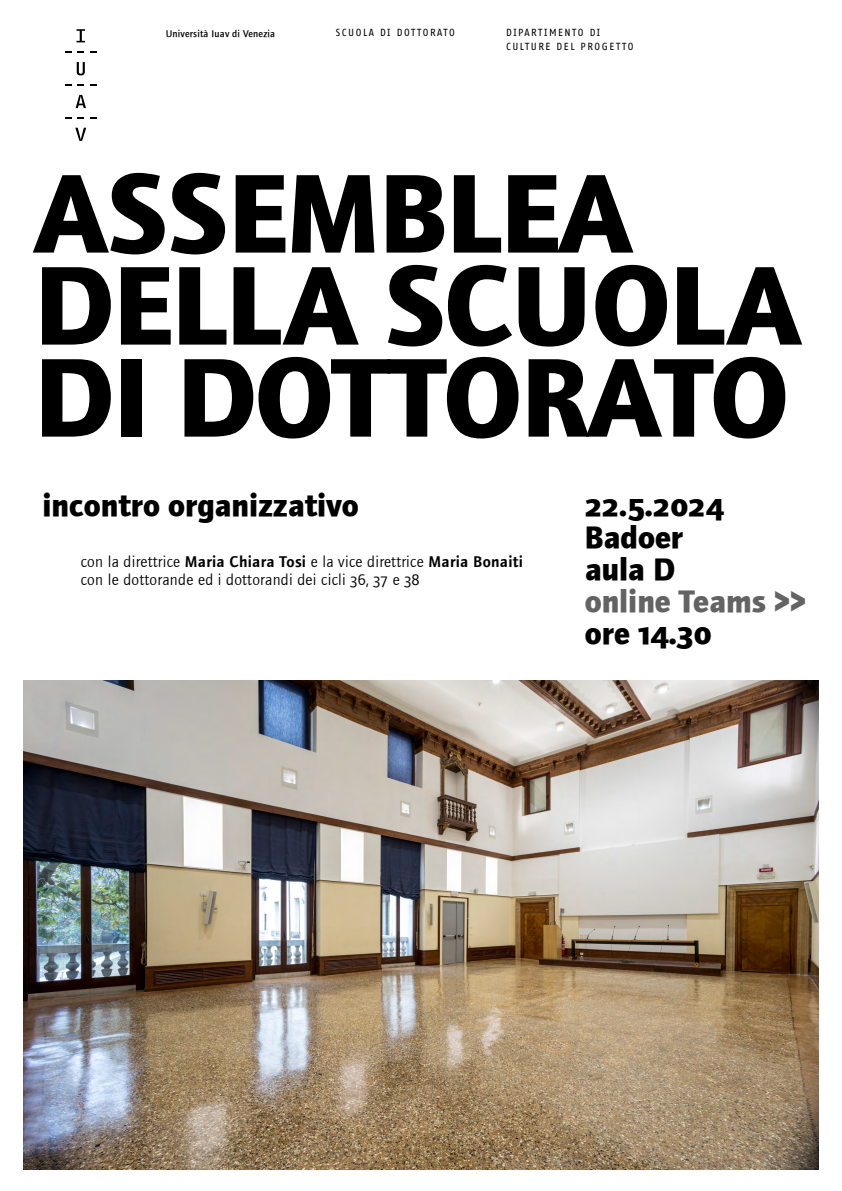
<style>
.page{position:relative;width:842px;height:1191px;background:#fff}
.page>*{position:absolute;margin:0;border:0;box-sizing:border-box;transform-origin:0 0}
.t1{font:700 116px/92px "Foundry Journal";letter-spacing:-.01em;color:#000}
.t2{font:700 32px/32px "Foundry Journal";color:#000}
.t3{font:700 32px "Foundry Journal Sc";color:#000}
.t4{font:700 32px "Foundry Journal";color:#646363}
.t5{font:16px/18px "Foundry Journal";letter-spacing:.02em;color:#000}
.t6{font:10px/14px "Fago Office Sans";letter-spacing:.15em;color:#000}
.t7{font:500 10px "Foundry Journal";letter-spacing:.02em;color:#000}
.s1{font-weight:600}
.s2{font-family:"Foundry Journal Sc"}
.s3{font-family:"Foundry Journal"}
</style>
<div class="page">
<svg style="left:77px;top:29px;width:8px;height:13px"></svg>
<svg style="left:65px;top:51px;width:7px;height:2px"></svg>
<svg style="left:78px;top:51px;width:6px;height:2px"></svg>
<svg style="left:90px;top:51px;width:6px;height:2px"></svg>
<svg style="left:77px;top:62px;width:8px;height:13px"></svg>
<svg style="left:65px;top:84px;width:7px;height:2px"></svg>
<svg style="left:78px;top:84px;width:6px;height:2px"></svg>
<svg style="left:90px;top:84px;width:6px;height:2px"></svg>
<svg style="left:76px;top:95px;width:10px;height:13px"></svg>
<svg style="left:65px;top:117px;width:7px;height:2px"></svg>
<svg style="left:78px;top:117px;width:6px;height:2px"></svg>
<svg style="left:90px;top:117px;width:6px;height:2px"></svg>
<svg style="left:75px;top:128px;width:11px;height:13px"></svg>
<img style="left:23px;top:680px;width:796px;height:489px">
<p class="t7" style="left:166px;top:28px;width:111px">Università Iuav di Venezia</p>
<p class="t6" style="left:336px;top:26px;width:120px">SCUOLA DI DOTTORATO</p>
<p class="t6" style="left:506px;top:26px;width:129px">DIPARTIMENTO DI<br>CULTURE DEL PROGETTO</p>
<h1 class="t1" style="left:34px;top:167px;width:769px">ASSEMBLEA<br>DELLA SCUOLA<br>DI DOTTORATO</h1>
<h2 class="t2" style="left:43px;top:489px;width:318px">incontro organizzativo</h2>
<p class="t5" style="left:81px;top:553px;width:444px">con la direttrice <span class="s1">Maria Chiara Tosi</span> e la vice direttrice <span class="s1">Maria Bonaiti </span>con le dottorande ed i dottorandi dei cicli <span class="s2">36</span>, <span class="s2">37</span> e <span class="s2">38</span></p>
<h2 class="t3" style="left:585px;top:486px;width:141px">22.5.2024</h2>
<h2 class="t2" style="left:585px;top:521px;width:100px">Badoer aula D</h2>
<h2 class="t4" style="left:585px;top:582px;width:223px">online Teams &gt;&gt;</h2>
<h2 class="t3" style="left:585px;top:614px;width:128px"><span class="s3">ore</span> 14.30</h2>
</div>
